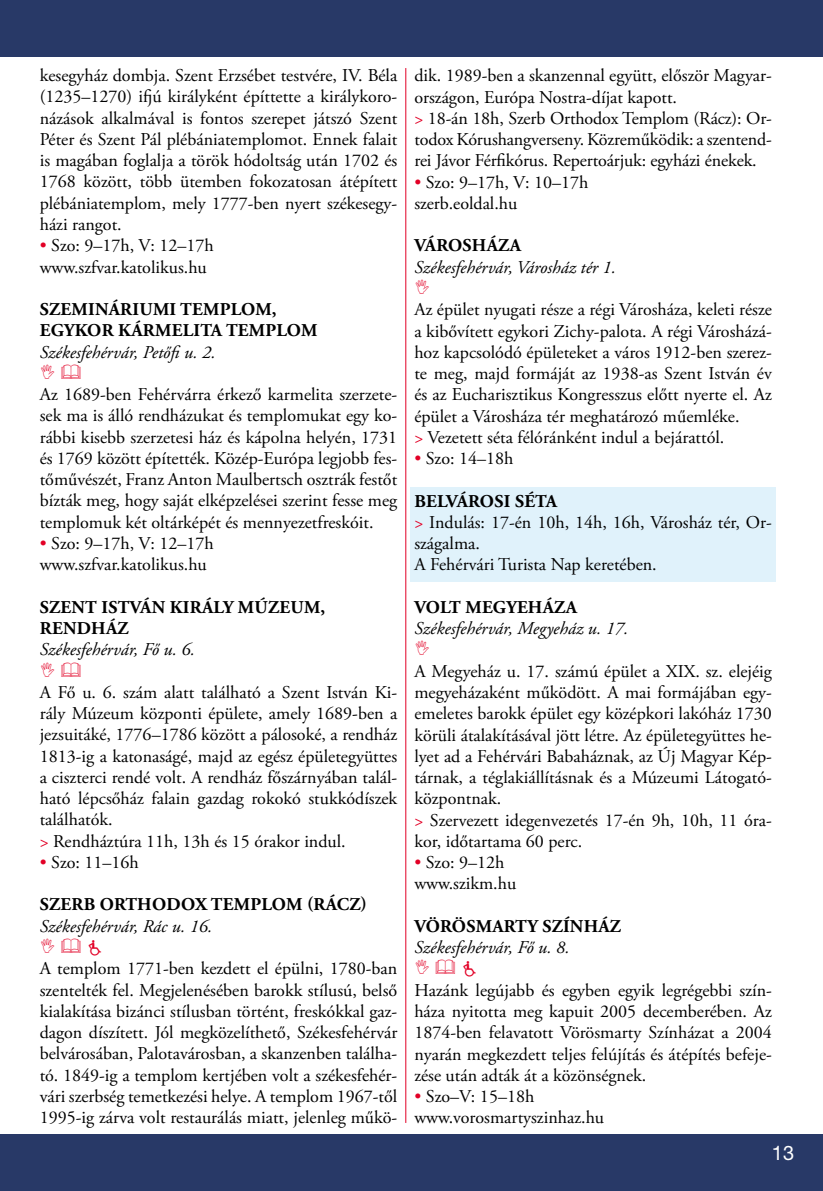
<style>
.page{position:relative;width:823px;height:1191px;background:#fff}
.page>*{position:absolute;margin:0;border:0;box-sizing:border-box;transform-origin:0 0}
.t1{font:20px "Helvetica Neue LT Pro";color:#fff}
.t2{font:18px/21.2px "Adobe Garamond Pro";color:#000}
.t3{font:italic 18px "Adobe Garamond Pro";color:#000}
.t4{font:700 18px "Adobe Garamond Pro";letter-spacing:.015em;color:#000}
.s1{color:#e20026}
.s2{font-weight:700}
</style>
<div class="page">
<div style="left:0;top:1134px;width:822px;height:57px;background:#283967"></div>
<div style="left:0;top:0;width:822px;height:57px;background:#283967"></div>
<hr style="left:405px;top:68px;width:1px;height:1055px;background:#e20026">
<div style="left:410px;top:487px;width:364px;height:94px;background:#e0f2fb"></div>
<p class="t2" style="left:40px;top:65px;width:359px;text-align:justify">kesegyház dombja. Szent Erzsébet testvére, IV. Béla (1235–1270) ifjú királyként építtette a királykoro&shy;názások alkalmával is fontos szerepet játszó Szent Péter és Szent Pál plébániatemplomot. Ennek falait is magában foglalja a török hódoltság után 1702 és 1768 között, több ütemben fokozatosan átépített plébániatemplom, mely 1777-ben nyert székesegy&shy;házi rangot.</p>
<p class="t2" style="left:40px;top:235px;width:175px"><span class="s1">•</span> Szo: 9–17h, V: 12–17h www.szfvar.katolikus.hu</p>
<p class="t4" style="left:40px;top:299px;width:24px">SZEM</p>
<p class="t4" style="left:88px;top:299px;width:106px">INÁRIUMI TEM</p>
<p class="t4" style="left:219px;top:299px;width:58px">PLOM,</p>
<p class="t4" style="left:40px;top:320px;width:13px">EGY</p>
<p class="t4" style="left:75px;top:320px;width:70px">KOR KÁRMEL</p>
<p class="t4" style="left:193px;top:320px;width:47px">ITA TEM</p>
<p class="t4" style="left:265px;top:320px;width:52px">PLOM</p>
<p class="t3" style="left:40px;top:341px;width:177px">Székesfehérvár, Petőfi u. 2.</p>
<p class="t2" style="left:40px;top:384px;width:359px;text-align:justify">Az 1689-ben Fehérvárra érkező karmelita szerzete&shy;sek ma is álló rendházukat és templomukat egy ko&shy;rábbi kisebb szerzetesi ház és kápolna helyén, 1731 és 1769 között építették. Közép-Európa legjobb fes&shy;tőművészét, Franz Anton Maulbertsch osztrák festőt bízták meg, hogy saját elképzelései szerint fesse meg templomuk két oltárképét és mennyezetfreskóit.</p>
<p class="t2" style="left:40px;top:533px;width:175px"><span class="s1">•</span> Szo: 9–17h, V: 12–17h www.szfvar.katolikus.hu</p>
<p class="t4" style="left:40px;top:596px;width:73px">SZENT ISTVÁ</p>
<p class="t4" style="left:152px;top:596px;width:51px">N KIRÁLY</p>
<p class="t4" style="left:238px;top:596px;width:89px">MÚZEUM,</p>
<p class="t4" style="left:40px;top:618px;width:65px">RENDHÁZ</p>
<p class="t3" style="left:40px;top:639px;width:157px">Székesfehérvár, Fő u. 6.</p>
<p class="t2" style="left:40px;top:682px;width:359px">A Fő u. 6. szám alatt található a Szent István Ki&shy;rály Múzeum központi épülete, amely 1689-ben a jezsuitáké, 1776–1786 között a pálosoké, a rendház 1813-ig a katonaságé, majd az egész épületegyüttes a ciszterci rendé volt. A rendház főszárnyában talál&shy;ható lépcsőház falain gazdag rokokó stukkódíszek találhatók.<br><span class="s1">&gt;</span> Rendháztúra 11h, 13h és 15 órakor indul.</p>
<p class="t2" style="left:40px;top:852px;width:100px"><span class="s1">•</span> Szo: 11–16h</p>
<p class="t4" style="left:40px;top:894px;width:22px">SZER</p>
<p class="t4" style="left:84px;top:894px;width:30px">B ORTH</p>
<p class="t4" style="left:152px;top:894px;width:216px">ODOX TEMPLOM (RÁCZ)</p>
<p class="t3" style="left:40px;top:915px;width:174px">Székesfehérvár, Rác u. 16.</p>
<p class="t2" style="left:40px;top:958px;width:359px;text-align:justify">A templom 1771-ben kezdett el épülni, 1780-ban szentelték fel. Megjelenésében barokk stílusú, belső kialakítása bizánci stílusban történt, freskókkal gaz&shy;dagon díszített. Jól megközelíthető, Székesfehérvár belvárosában, Palotavárosban, a skanzenben találha&shy;tó. 1849-ig a templom kertjében volt a székesfehér&shy;vári szerbség temetkezési helye. A templom 1967-től 1995-ig zárva volt restaurálás miatt, jelenleg műkö-</p>
<p class="t2" style="left:414px;top:66px;width:359px">dik. 1989-ben a skanzennal együtt, először Magyar&shy;országon, Európa Nostra-díjat kapott.<br><span class="s1">&gt;</span> 18-án 18h, Szerb Orthodox Templom (Rácz): Or&shy;todox Kórushangverseny. Közreműködik: a szentend&shy;rei Jávor Férfikórus. Repertoárjuk: egyházi énekek.</p>
<p class="t2" style="left:414px;top:172px;width:175px"><span class="s1">•</span> Szo: 9–17h, V: 10–17h szerb.eoldal.hu</p>
<p class="t4" style="left:414px;top:235px;width:61px">VÁROSHÁZA</p>
<p class="t3" style="left:414px;top:256px;width:203px">Székesfehérvár, Városház tér 1.</p>
<p class="t2" style="left:414px;top:299px;width:359px">Az épület nyugati része a régi Városháza, keleti része a kibővített egykori Zichy-palota. A régi Városházá&shy;hoz kapcsolódó épületeket a város 1912-ben szerez&shy;te meg, majd formáját az 1938-as Szent István év és az Eucharisztikus Kongresszus előtt nyerte el. Az épület a Városháza tér meghatározó műemléke.<br><span class="s1">&gt;</span> Vezetett séta félóránként indul a bejárattól.</p>
<p class="t2" style="left:414px;top:448px;width:100px"><span class="s1">•</span> Szo: 14–18h</p>
<p class="t4" style="left:414px;top:490px;width:12px">BELVÁR</p>
<p class="t2" style="left:414px;top:491px;width:359px;text-indent:66px"><span class="s2">OSI SÉTA<br></span><span class="s1">&gt;</span> Indulás: 17-én 10h, 14h, 16h, Városház tér, Or&shy;szágalma.<br>A Fehérvári Turista Nap keretében.</p>
<p class="t4" style="left:414px;top:597px;width:81px">VOLT MEGYEHÁZA</p>
<p class="t3" style="left:414px;top:617px;width:215px">Székesfehérvár, Megyeház u. 17.</p>
<p class="t2" style="left:414px;top:661px;width:359px">A Megyeház u. 17. számú épület a XIX. sz. elejéig megyeházaként működött. A mai formájában egy&shy;emeletes barokk épület egy középkori lakóház 1730 körüli átalakításával jött létre. Az épületegyüttes he&shy;lyet ad a Fehérvári Babaháznak, az Új Magyar Kép&shy;tárnak, a téglakiállításnak és a Múzeumi Látogató&shy;központnak.<br><span class="s1">&gt;</span> Szervezett idegenvezetés 17-én 9h, 10h, 11 óra&shy;kor, időtartama 60 perc.</p>
<p class="t2" style="left:414px;top:852px;width:103px"><span class="s1">•</span> Szo: 9–12h www.szikm.hu</p>
<p class="t4" style="left:414px;top:915px;width:65px">VÖRÖSMARTY</p>
<p class="t4" style="left:542px;top:915px;width:55px">SZÍNHÁZ</p>
<p class="t3" style="left:414px;top:936px;width:157px">Székesfehérvár, Fő u. 8.</p>
<p class="t2" style="left:414px;top:980px;width:359px;text-align:justify">Hazánk legújabb és egyben egyik legrégebbi szín&shy;háza nyitotta meg kapuit 2005 decemberében. Az 1874-ben felavatott Vörösmarty Színházat a 2004 nyarán megkezdett teljes felújítás és átépítés befeje&shy;zése után adták át a közönségnek.</p>
<p class="t2" style="left:414px;top:1086px;width:191px"><span class="s1">•</span> Szo–V: 15–18h www.vorosmartyszinhaz.hu</p>
<p class="t1" style="left:771px;top:1140px;width:24px">13</p>
</div>
